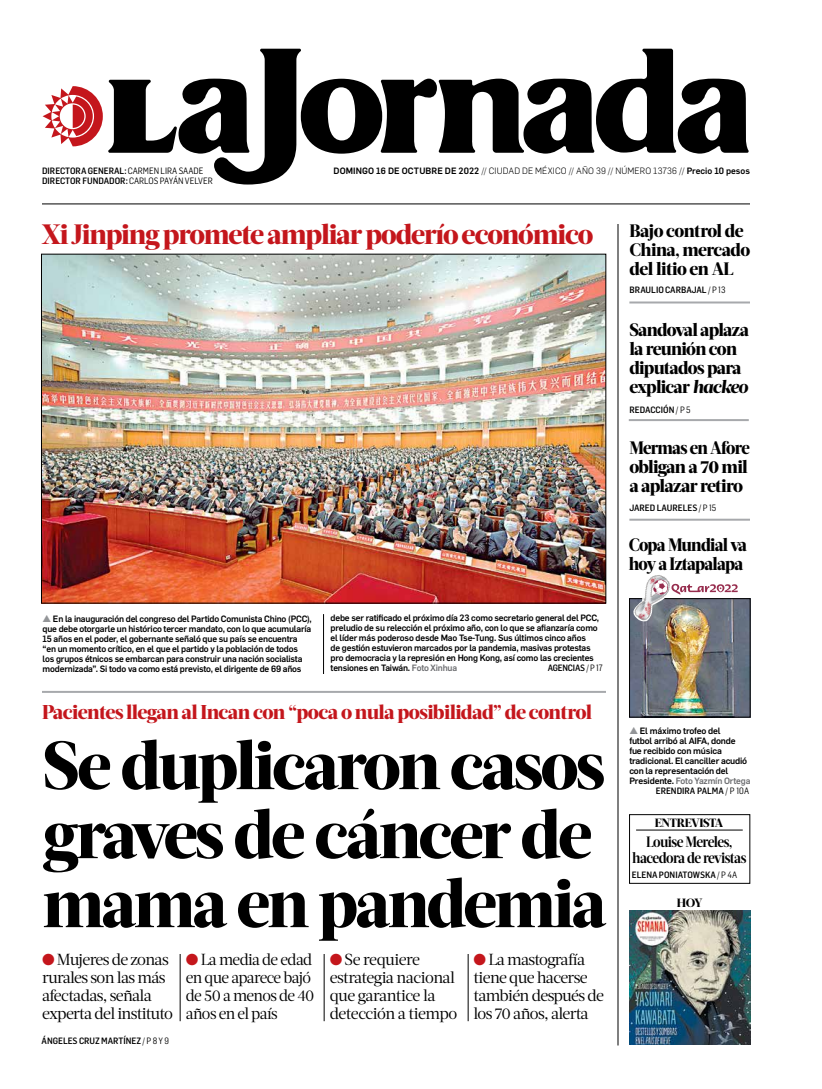
<style>
.page{position:relative;width:822px;height:1089px;background:#fff}
.page>*{position:absolute;margin:0;border:0;box-sizing:border-box;transform-origin:0 0}
.t1{font:800 68px/69px "Acta Headline";letter-spacing:-.04em;color:#000}
.t2{font:800 28px "Acta Headline";letter-spacing:-.04em;color:#c4161c}
.t3{font:800 20px "Acta Headline";letter-spacing:-.03em;color:#c4161c}
.t4{font:800 18px/19px "Acta Headline";letter-spacing:-.04em;color:#000}
.t5{font:800 18px/19px "Acta Headline";letter-spacing:-.04em;color:#000;text-align:justify;scale:.93 1}
.t6{font:16px/18px "Acta Deck";letter-spacing:-.04em;color:#000}
.t7{font:700 15px/16px "Acta Headline";letter-spacing:-.04em;color:#000;text-align:center;scale:.9 1}
.t8{font:800 12px "Acta Headline";letter-spacing:-.03em;color:#000}
.t9{font:500 9px/10px "Flama";letter-spacing:-.02em;color:#000}
.t10{font:500 9px "Flama Semicond";color:#000}
.t11{font:300 9px "Flama";letter-spacing:.01em;color:#000}
.t12{font:500 9px "Flama Semicond";letter-spacing:-.02em;color:#000}
.s1{font-weight:400}
.s2{font-weight:500}
.s3{font-style:italic}
.s4{color:#939598}
.s5{color:#6d6e71}
.s6{color:#c4161c}
</style>
<div class="page">
<svg style="left:43px;top:49px;width:706px;height:136px"></svg>
<hr style="left:618px;top:224px;width:1px;height:822px;background:#000">
<img style="left:43px;top:256px;width:561px;height:345px">
<hr style="left:42px;top:204px;width:708px;height:1px;background:#000">
<hr style="left:323px;top:614px;width:1px;height:60px;background:#000">
<hr style="left:629px;top:419px;width:120px;height:2px;background:#a7a9ac">
<hr style="left:629px;top:519px;width:121px;height:2px;background:#a7a9ac">
<hr style="left:629px;top:302px;width:121px;height:2px;background:#a7a9ac">
<hr style="left:42px;top:691px;width:564px;height:2px;background:#a7a9ac">
<img style="left:630px;top:910px;width:121px;height:134px">
<hr style="left:324px;top:954px;width:1px;height:67px;background:#000">
<hr style="left:468px;top:954px;width:1px;height:67px;background:#000">
<div style="left:629px;top:815px;width:121px;height:69px;border:1px solid #000"></div>
<hr style="left:636px;top:830px;width:107px;height:1px;background:#000">
<hr style="left:180px;top:954px;width:1px;height:67px;background:#000">
<img style="left:631px;top:600px;width:117px;height:115px">
<div style="left:629px;top:598px;width:121px;height:119px;border:1px solid #000"></div>
<img style="left:629px;top:575px;width:39px;height:48px">
<img style="left:632px;top:580px;width:106px;height:44px">
<p class="t10" style="left:42px;top:165px;width:163px">DIRECTORA GENERAL: <span class="s1">CARMEN LIRA SAADE</span></p>
<p class="t11" style="left:334px;top:164px;width:418px"><span class="s2">domingo 16 DE octubre de 2022</span> // CIUDAD DE MÉXICO // AÑO 39 // NÚM ERO 13736 // <span class="s2">Precio 10 pesos</span></p>
<p class="t10" style="left:42px;top:175px;width:172px">DIRECTOR FUNDADOR: <span class="s1">CARLOS PAYÁN VELVER</span></p>
<h2 class="t2" style="left:41px;top:218px;width:554px">Xi Jinping promete ampliar poderío económico</h2>
<h3 class="t4" style="left:630px;top:222px;width:122px">Bajo control de<br>China, mercado del litio en AL</h3>
<p class="t10" style="left:630px;top:284px;width:97px">BRAULIO CARBAJAL <span class="s1">/ P 13</span></p>
<h3 class="t4" style="left:629px;top:321px;width:121px">Sandoval aplaza la reunión con diputados para explicar <span class="s3">hackeo</span></h3>
<p class="t10" style="left:629px;top:404px;width:63px">REDACCIÓN <span class="s1">/ P 5</span></p>
<h3 class="t5" style="left:629px;top:439px;width:131px">Mermas en Afore obligan a 70 mil a aplazar retiro</h3>
<p class="t10" style="left:629px;top:502px;width:88px">JARED LAURELES <span class="s1">/ P 15</span></p>
<h3 class="t5" style="left:629px;top:535px;width:129px">Copa Mundial va hoy a Iztapalapa</h3>
<p class="t9" style="left:43px;top:613px;width:271px"><span class="s4">▲</span> En la inauguración del congreso del Partido Comunista Chino (PCC), que debe otorgarle un histórico tercer mandato, con lo que acumularía 15 años en el poder, el gobernante señaló que su país se encuentra “en un momento crítico, en el que el partido y la población de todos los grupos étnicos se embarcan para construir una nación socialista modernizada”. Si todo va como está previsto, el dirigente de 69 años</p>
<p class="t9" style="left:331px;top:613px;width:270px">debe ser ratificado el próximo día 23 como secretario general del PCC, preludio de su relección el próximo año, con lo que se afianzaría como el líder más poderoso desde Mao Tse-Tung. Sus últimos cinco años<br>de gestión estuvieron marcados por la pandemia, masivas protestas pro democracia y la represión en Hong Kong, así como las crecientes tensiones en Taiwán. <span class="s5">Foto Xinhua</span></p>
<p class="t12" style="left:548px;top:662px;width:57px">AGENCIAS <span class="s1">/ P 17</span></p>
<h3 class="t3" style="left:42px;top:700px;width:552px">Pacientes llegan al Incan con “poca o nula posibilidad” de control</h3>
<h1 class="t1" style="left:43px;top:732px;width:566px">Se duplicaron casos graves de cáncer de mama en pandemia</h1>
<h3 class="t6" style="left:42px;top:951px;width:133px"><span class="s6">●</span> Mujeres de zonas rurales son las más afectadas, señala experta del instituto</h3>
<h3 class="t6" style="left:186px;top:951px;width:130px"><span class="s6">●</span> La media de edad en que aparece bajó de 50 a menos de 40 años en el país</h3>
<h3 class="t6" style="left:330px;top:951px;width:129px"><span class="s6">●</span> Se requiere estrategia nacional que garantice la detección a tiempo</h3>
<h3 class="t6" style="left:474px;top:951px;width:132px"><span class="s6">●</span> La mastografía tiene que hacerse también después de los 70 años, alerta</h3>
<p class="t10" style="left:42px;top:1035px;width:129px">ÁNGELES CRUZ MARTÍNEZ <span class="s1">/ P 8 Y 9</span></p>
<p class="t9" style="left:629px;top:725px;width:123px"><span class="s4">▲</span> El máximo trofeo del<br>futbol arribó al AIFA, donde<br>fue recibido con música tradicional. El canciller acudió con la representación del<br>Presidente. <span class="s5">Foto Yazmín Ortega</span></p>
<p class="t10" style="left:656px;top:785px;width:95px">ERENDIRA PALMA <span class="s1">/ P 10A</span></p>
<h3 class="t8" style="left:655px;top:815px;width:70px">ENTREVISTA</h3>
<h3 class="t7" style="left:632px;top:833px;width:128px">Louise Mereles, hacedora de revistas</h3>
<p class="t10" style="left:632px;top:869px;width:107px">ELENA PONIATOWSKA <span class="s1">/ P 4A</span></p>
<h3 class="t8" style="left:677px;top:896px;width:27px">HOY</h3>
</div>
